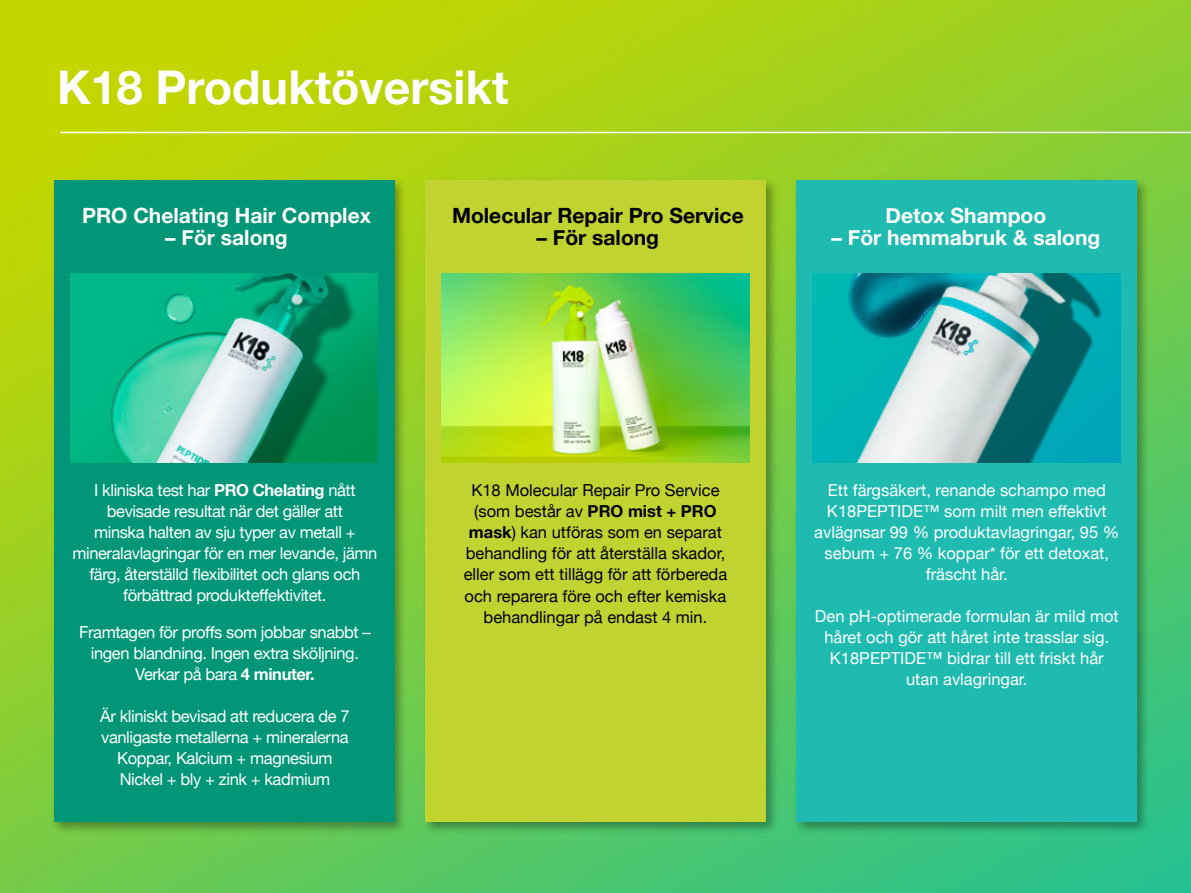
<style>
.page{position:relative;width:1191px;height:893px;background:#fff}
.page>*{position:absolute;margin:0;border:0;box-sizing:border-box;transform-origin:0 0}
.t1{font:700 46.5px "Helvetica Neue";color:#fff}
.t2{font:700 21px "Helvetica Neue";color:#fff}
.t3{font:700 21px "Helvetica Neue";color:#000}
.t4{font:16.5px/21px "Helvetica Neue";letter-spacing:-.025em;color:#fff;text-align:center}
.t5{font:16.5px/21px "Helvetica Neue";color:#fff;text-align:center}
.t6{font:16.5px/21px "Helvetica Neue";color:#000;text-align:center}
.s1{font-weight:700}
</style>
<div class="page">
<img style="left:0;top:0;width:1191px;height:893px">
<div style="left:422px;top:177px;width:356px;height:658px;background:#000;opacity:.34"></div>
<div style="left:425px;top:180px;width:340px;height:642px;background:#c0d330"></div>
<img style="left:442px;top:273px;width:307px;height:190px">
<div style="left:51px;top:177px;width:356px;height:658px;background:#000;opacity:.34"></div>
<div style="left:54px;top:180px;width:340px;height:642px;background:#009677"></div>
<img style="left:71px;top:273px;width:307px;height:190px">
<div style="left:793px;top:177px;width:356px;height:658px;background:#000;opacity:.34"></div>
<div style="left:796px;top:180px;width:341px;height:642px;background:#1fbbb0"></div>
<img style="left:813px;top:273px;width:307px;height:190px">
<hr style="left:61px;top:132px;width:1130px;height:1px;background:#fff">
<h1 class="t1" style="left:57px;top:51px;width:453px">K18 Produktöversikt</h1>
<p class="t2" style="left:82px;top:199px;width:290px">PRO Chelating Hair Complex</p>
<p class="t2" style="left:165px;top:221px;width:124px">– För salong</p>
<p class="t3" style="left:452px;top:199px;width:293px">Molecular Repair Pro Service</p>
<p class="t3" style="left:536px;top:221px;width:124px">– För salong</p>
<p class="t2" style="left:885px;top:199px;width:162px">Detox Shampoo</p>
<p class="t2" style="left:831px;top:221px;width:270px">– För hemmabruk &amp; salong</p>
<p class="t4" style="left:72px;top:480px;width:306px">I kliniska test har <span class="s1">PRO Chelating</span> nått bevisade resultat när det gäller att<br>minska halten av sju typer av metall + mineralavlagringar för en mer levande, jämn färg, återställd flexibilitet och glans och förbättrad produkteffektivitet.</p>
<p class="t4" style="left:79px;top:623px;width:293px">Framtagen för proffs som jobbar snabbt – ingen blandning. Ingen extra sköljning.<br>Verkar på bara <span class="s1">4 minuter.</span></p>
<p class="t4" style="left:100px;top:707px;width:251px">Är kliniskt bevisad att reducera de 7 vanligaste metallerna + mineralerna<br>Koppar, Kalcium + magnesium<br>Nickel + bly + zink + kadmium</p>
<p class="t6" style="left:464px;top:481px;width:265px">K18 Molecular Repair Pro Service (som består av <span class="s1">PRO mist + PRO mask</span>) kan utföras som en separat behandling för att återställa skador, eller som ett tillägg för att förbereda och reparera före och efter kemiska behandlingar på endast 4 min.</p>
<p class="t5" style="left:814px;top:481px;width:307px">Ett färgsäkert, renande schampo med<br>K18PEPTIDE™ som milt men effektivt avlägnsar 99 % produktavlagringar, 95 % sebum + 76 % koppar* för ett detoxat, fräscht hår.</p>
<p class="t5" style="left:815px;top:607px;width:305px">Den pH-optimerade formulan är mild mot håret och gör att håret inte trasslar sig.<br>K18PEPTIDE™ bidrar till ett friskt hår utan avlagringar.</p>
</div>
